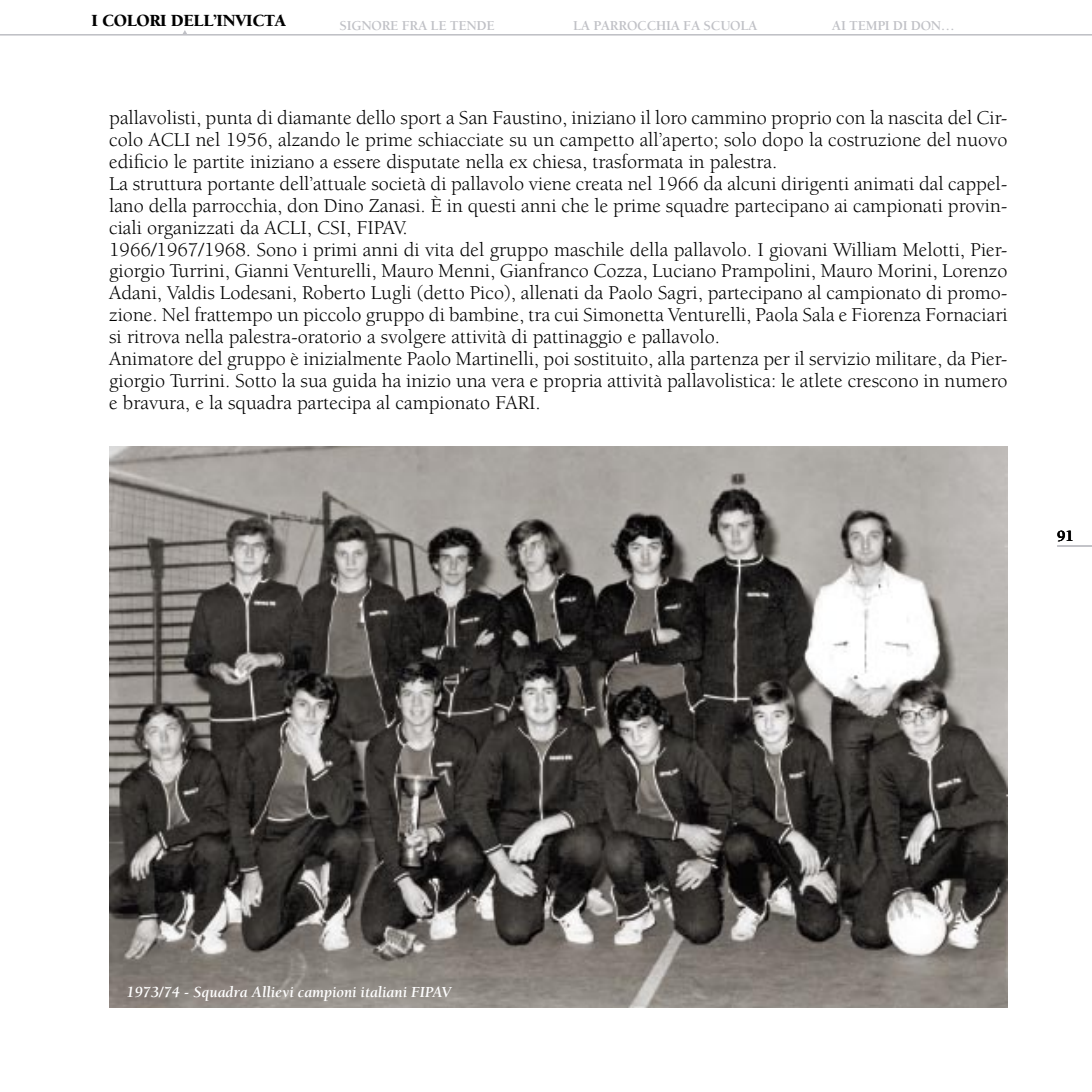
<style>
.page{position:relative;width:1092px;height:1092px;background:#fff}
.page>*{position:absolute;margin:0;border:0;box-sizing:border-box;transform-origin:0 0}
.t1{font:20.12px/21.9px "Berkeley";color:#000}
.t2{font:900 17.5px "Berkeley";letter-spacing:-.02em;color:#000}
.t3{font:italic 700 15.75px "Berkeley";color:#fff}
.t4{font:700 15.75px "Berkeley";color:#000}
.t5{font:700 14px "Berkeley";letter-spacing:-.02em;color:#c0c1c6}
</style>
<div class="page">
<img style="left:109px;top:446px;width:898px;height:561px">
<hr style="left:0;top:34px;width:1091px;height:1px;background:#c0c1c6">
<hr style="left:1057px;top:545px;width:34px;height:1px;background:#c0c1c6">
<p class="t2" style="left:91px;top:11px;width:196px">I COLORI DELL’INVICTA</p>
<p class="t5" style="left:339px;top:18px;width:157px">SIGNORE FRA LE TENDE</p>
<p class="t5" style="left:573px;top:18px;width:186px">LA PARROCCHIA FA SCUOLA</p>
<p class="t5" style="left:831px;top:18px;width:124px">AI TEMPI DI DON…</p>
<p class="t1" style="left:109px;top:107px;width:899px">pallavolisti, punta di diamante dello sport a San Faustino, iniziano il loro cammino proprio con la nascita del Cir&shy;colo ACLI</p>
<p class="t1" style="left:109px;top:129px;width:899px;text-indent:87px">nel 1956, alzando le prime schiacciate su un campetto all’aperto; solo dopo la costruzione del nuovo edificio le partite iniziano a essere disputate nella ex chiesa, trasformata in palestra.<br>La struttura portante dell’attuale società di pallavolo viene creata nel 1966 da alcuni dirigenti animati dal cappel&shy;lano della parrocchia, don Dino Zanasi. È in questi anni che le prime squadre partecipano ai campionati provin&shy;ciali organizzati da ACLI</p>
<p class="t1" style="left:109px;top:217px;width:899px;text-indent:197px">, CSI, FIPAV.<br>1966/1967/1968. Sono i primi anni di vita del gruppo maschile della pallavolo. I giovani William Melotti, Pier&shy;giorgio Turrini, Gianni Venturelli, Mauro Menni, Gianfranco Cozza, Luciano Prampolini, Mauro Morini, Lorenzo Adani, Valdis Lodesani, Roberto Lugli (detto Pico), allenati da Paolo Sagri, partecipano al campionato di promo&shy;zione. Nel frattempo un piccolo gruppo di bambine, tra cui Simonetta Venturelli, Paola Sala e Fiorenza Fornaciari si ritrova nella palestra-oratorio a svolgere attività di pattinaggio e pallavolo.<br>Animatore del gruppo è inizialmente Paolo Martinelli, poi sostituito, alla partenza per il servizio militare, da Pier&shy;giorgio Turrini. Sotto la sua guida ha inizio una vera e propria attività pallavolistica: le atlete crescono in numero e bravura, e la squadra partecipa al campionato FARI .</p>
<p class="t4" style="left:1057px;top:527px;width:18px">91</p>
<p class="t3" style="left:126px;top:983px;width:326px">1973/74 - Squadra Allievi campioni italiani FIPAV</p>
</div>
